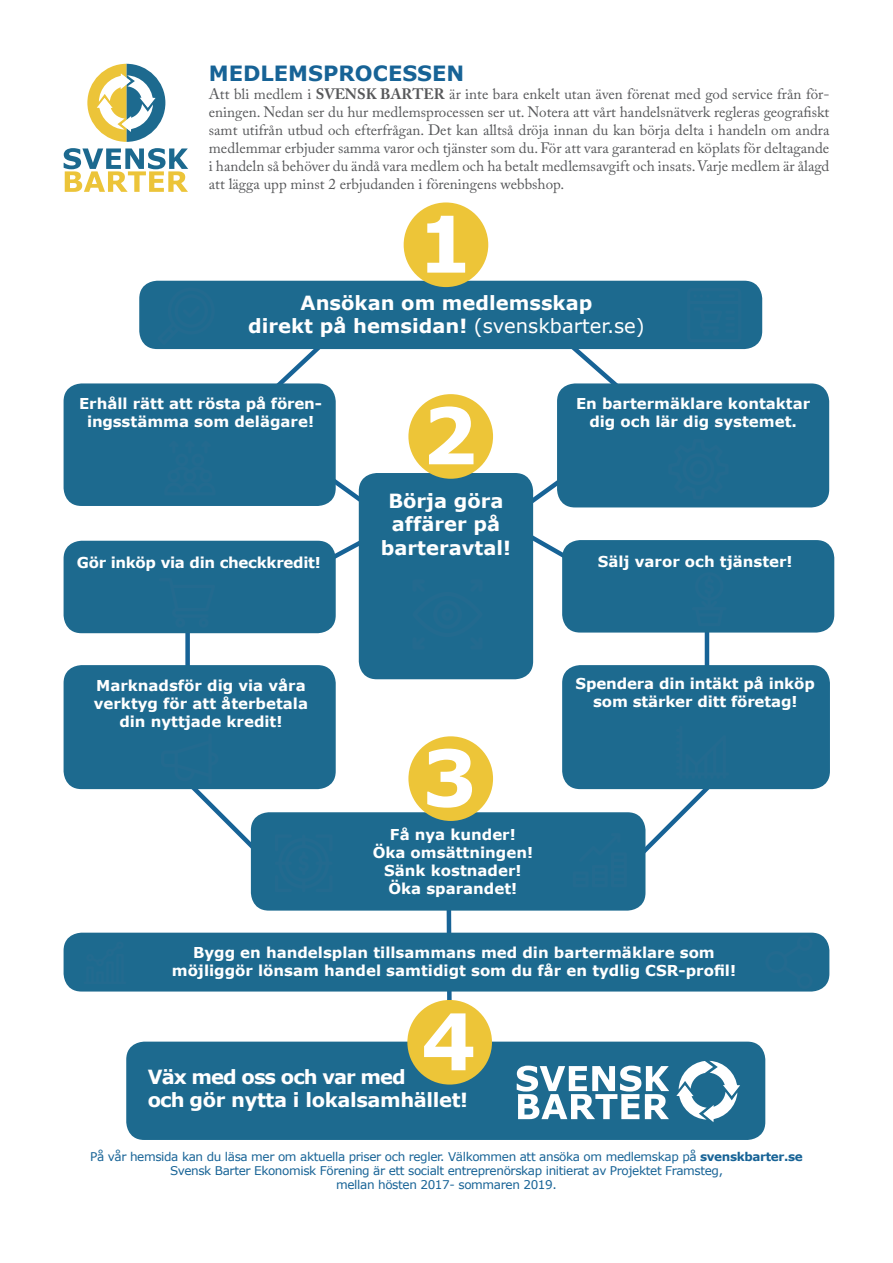
<style>
.page{position:relative;width:893px;height:1263px;background:#fff}
.page>*{position:absolute;margin:0;border:0;box-sizing:border-box;transform-origin:0 0}
.t1{font:700 78px "Verdana";color:#fff}
.t2{font:700 21px "Verdana";color:#176396}
.t3{font:700 19.5px "Verdana";color:#fff}
.t4{font:700 19.5px "Verdana";letter-spacing:-.02em;color:#fff}
.t5{font:700 19.5px "Verdana";letter-spacing:-.05em;color:#fff}
.t6{font:15px/18px "Adobe Caslon Pro";color:#57585a;text-align:justify}
.t7{font:700 15px/18px "Verdana";color:#fff;text-align:center}
.t8{font:700 15px "Verdana";letter-spacing:-.02em;color:#fff}
.t9{font:12px "Verdana";letter-spacing:-.03em;color:#176396}
.s1{font-weight:700}
.s2{font-weight:400}
</style>
<div class="page">
<div style="left:185px;top:617px;width:5px;height:54px;background:#176396"></div>
<hr style="left:705px;top:623px;width:4px;height:55px;background:#176396">
<svg style="left:274px;top:530px;width:85px;height:62px"></svg>
<svg style="left:533px;top:529px;width:43px;height:57px"></svg>
<svg style="left:444px;top:910px;width:10px;height:90px"></svg>
<div style="left:139px;top:281px;width:623px;height:68px;background:#1d6a8f;border-radius:18px"></div>
<div style="left:64px;top:541px;width:272px;height:92px;background:#1d6a8f;border-radius:18px"></div>
<div style="left:251px;top:812px;width:394px;height:98px;background:#1d6a8f;border-radius:18px"></div>
<div style="left:64px;top:933px;width:765px;height:58px;background:#1d6a8f;border-radius:18px"></div>
<div style="left:126px;top:1041px;width:639px;height:99px;background:#1d6a8f;border-radius:18px"></div>
<div style="left:64px;top:665px;width:272px;height:124px;background:#1d6a8f;border-radius:18px"></div>
<div style="left:562px;top:540px;width:272px;height:92px;background:#1d6a8f;border-radius:18px"></div>
<div style="left:562px;top:665px;width:268px;height:124px;background:#1d6a8f;border-radius:18px"></div>
<div style="left:64px;top:383px;width:272px;height:123px;background:#1d6a8f;border-radius:18px"></div>
<div style="left:557px;top:383px;width:272px;height:124px;background:#1d6a8f;border-radius:18px"></div>
<svg style="left:64px;top:148px;width:124px;height:44px"></svg>
<svg style="left:87px;top:64px;width:78px;height:78px"></svg>
<div style="left:404px;top:202px;width:84px;height:85px;background:#edc538;border-radius:50%"></div>
<div style="left:359px;top:473px;width:174px;height:206px;background:#1d6a8f;border-radius:18px"></div>
<div style="left:408px;top:394px;width:85px;height:85px;background:#edc538;border-radius:50%"></div>
<div style="left:408px;top:736px;width:85px;height:85px;background:#edc538;border-radius:50%"></div>
<div style="left:407px;top:1000px;width:85px;height:84px;background:#edc538;border-radius:50%"></div>
<svg style="left:517px;top:1065px;width:152px;height:54px"></svg>
<svg style="left:676px;top:1061px;width:64px;height:61px"></svg>
<svg style="left:525px;top:349px;width:216px;height:159px"></svg>
<svg style="left:573px;top:788px;width:196px;height:99px"></svg>
<svg style="left:125px;top:781px;width:208px;height:111px"></svg>
<svg style="left:158px;top:349px;width:214px;height:161px"></svg>
<p class="t2" style="left:209px;top:58px;width:257px">MEDLEMSPROCESSEN</p>
<p class="t6" style="left:209px;top:85px;width:622px">Att bli medlem i <span class="s1">SVENSK BARTER</span> är inte bara enkelt utan även förenat med god service från för&shy;eningen. Nedan ser du hur medlemsprocessen ser ut. Notera att vårt handelsnätverk regleras geografiskt samt utifrån utbud och efterfrågan. Det kan alltså dröja innan du kan börja delta i handeln om andra medlemmar erbjuder samma varor och tjänster som du. För att vara garanterad en köplats för deltagande i handeln så behöver du ändå vara medlem och ha betalt medlemsavgift och insats. Varje medlem är ålagd att lägga upp minst 2 erbjudanden i föreningens webbshop.</p>
<p class="t1" style="left:417px;top:189px;width:57px">1</p>
<p class="t3" style="left:301px;top:289px;width:293px">Ansökan om medlemsskap</p>
<p class="t3" style="left:248px;top:313px;width:398px">direkt på hemsidan! <span class="s2">(svenskbarter.se)</span></p>
<p class="t7" style="left:79px;top:395px;width:244px">Erhåll rätt att rösta på fören&shy;ingsstämma som delägare!</p>
<p class="t7" style="left:576px;top:394px;width:236px">En bartermäklare kontaktar dig och lär dig systemet.</p>
<p class="t1" style="left:422px;top:381px;width:57px">2</p>
<p class="t8" style="left:77px;top:552px;width:245px">Gör inköp via din checkkredit!</p>
<p class="t3" style="left:388px;top:487px;width:117px">Börja göra</p>
<p class="t3" style="left:392px;top:510px;width:110px">affärer på</p>
<p class="t3" style="left:381px;top:534px;width:132px">barteravtal!</p>
<p class="t7" style="left:598px;top:553px;width:196px">Sälj varor och tjänster!</p>
<p class="t7" style="left:94px;top:676px;width:216px">Marknadsför dig via våra verktyg för att återbetala din nyttjade kredit!</p>
<p class="t7" style="left:576px;top:674px;width:241px">Spendera din intäkt på inköp som stärker ditt företag!</p>
<p class="t1" style="left:422px;top:723px;width:57px">3</p>
<p class="t7" style="left:390px;top:825px;width:127px">Få nya kunder!</p>
<p class="t7" style="left:373px;top:843px;width:162px">Öka omsättningen!</p>
<p class="t7" style="left:384px;top:861px;width:139px">Sänk kostnader!</p>
<p class="t7" style="left:388px;top:879px;width:130px">Öka sparandet!</p>
<p class="t7" style="left:193px;top:943px;width:523px">Bygg en handelsplan tillsammans med din bartermäklare som</p>
<p class="t7" style="left:172px;top:961px;width:566px">möjliggör lönsam handel samtidigt som du får en tydlig CSR-profil!</p>
<p class="t1" style="left:421px;top:986px;width:57px">4</p>
<p class="t5" style="left:148px;top:1063px;width:259px">Väx med oss och var med</p>
<p class="t4" style="left:148px;top:1086px;width:322px">och gör nytta i lokalsamhället!</p>
<p class="t9" style="left:90px;top:1148px;width:714px">På vår hemsida kan du läsa mer om aktuella priser och regler. Välkommen att ansöka om medlemskap på <span class="s1">svenskbarter.se</span></p>
<p class="t9" style="left:170px;top:1162px;width:554px">Svensk Barter Ekonomisk Förening är ett socialt entreprenörskap initierat av Projektet Framsteg,</p>
<p class="t9" style="left:336px;top:1177px;width:222px">mellan hösten 2017- sommaren 2019.</p>
</div>
